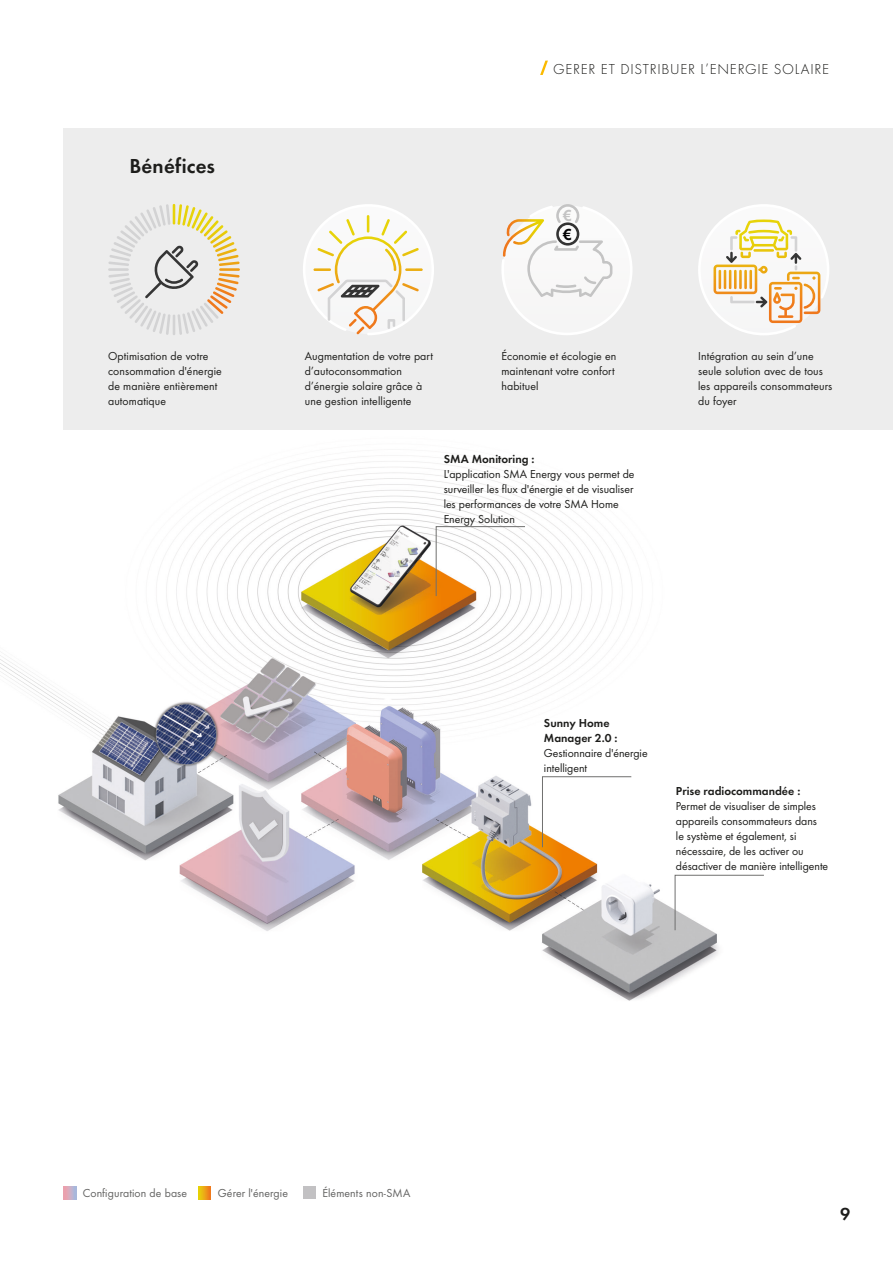
<style>
.page{position:relative;width:893px;height:1263px;background:#fff}
.page>*{position:absolute;margin:0;border:0;box-sizing:border-box;transform-origin:0 0}
.t1{font:600 21px "SMA Futura";letter-spacing:.01em;color:#1d1d1b}
.t2{font:600 18px "SMA Futura";color:#1d1d1b}
.t3{font:700 15.45px "Arial";color:#020203}
.t4{font:700 15.45px "Arial";color:#c4c4c4}
.t5{font:300 15px "SMA Futura";letter-spacing:.05em;color:#1d1d1b}
.t6{font:12px/15px "SMA Futura";color:#1d1d1b}
.t7{font:600 12px/15px "SMA Futura";color:#1d1d1b}
.t8{font:12px "SMA Futura";letter-spacing:.01em;color:#646463}
</style>
<div class="page">
<div style="left:64px;top:128px;width:829px;height:301px;background:#ededed"></div>
<svg style="left:540px;top:61px;width:8px;height:14px"></svg>
<svg style="left:108px;top:204px;width:132px;height:131px"></svg>
<svg style="left:303px;top:204px;width:131px;height:131px"></svg>
<svg style="left:502px;top:204px;width:130px;height:131px"></svg>
<svg style="left:698px;top:204px;width:131px;height:131px"></svg>
<img style="left:0;top:456px;width:764px;height:545px">
<svg style="left:542px;top:776px;width:90px;height:72px"></svg>
<svg style="left:436px;top:526px;width:90px;height:71px"></svg>
<svg style="left:674px;top:875px;width:90px;height:56px"></svg>
<svg style="left:198px;top:1186px;width:13px;height:13px"></svg>
<svg style="left:64px;top:1186px;width:13px;height:13px"></svg>
<div style="left:303px;top:1186px;width:13px;height:13px;background:#c2c1c3"></div>
<h1 class="t1" style="left:129px;top:151px;width:87px">Bénéfices</h1>
<p class="t5" style="left:553px;top:59px;width:277px">GERER ET DISTRIBUER L’ENERGIE SOLAIRE</p>
<p class="t4" style="left:563px;top:205px;width:10px">€</p>
<p class="t3" style="left:563px;top:224px;width:10px">€</p>
<p class="t6" style="left:108px;top:347px;width:115px">Optimisation de votre consommation d'énergie de manière entièrement automatique</p>
<p class="t6" style="left:305px;top:347px;width:130px">Augmentation de votre part d’autoconsommation d’énergie solaire grâce à une gestion intelligente</p>
<p class="t6" style="left:501px;top:347px;width:116px">Économie et écologie en maintenant votre confort habituel</p>
<p class="t6" style="left:698px;top:347px;width:136px">Intégration au sein d’une seule solution avec de tous les appareils consommateurs du foyer</p>
<p class="t7" style="left:444px;top:450px;width:92px">SMA Monitoring :</p>
<p class="t6" style="left:444px;top:465px;width:192px">L'application SMA Energy vous permet de surveiller les flux d'énergie et de visualiser les performances de votre SMA Home Energy Solution</p>
<p class="t7" style="left:544px;top:715px;width:75px">Sunny Home<br>Manager 2.0 :</p>
<p class="t6" style="left:544px;top:745px;width:105px">Gestionnaire d'énergie intelligent</p>
<p class="t7" style="left:676px;top:783px;width:126px">Prise radiocommandée :</p>
<p class="t6" style="left:676px;top:798px;width:154px">Permet de visualiser de simples appareils consommateurs dans<br>le système et également, si nécessaire, de les activer ou désactiver de manière intelligente</p>
<p class="t8" style="left:83px;top:1185px;width:106px">Configuration de base</p>
<p class="t8" style="left:218px;top:1185px;width:72px">Gérer l'énergie</p>
<p class="t8" style="left:322px;top:1185px;width:89px">Éléments non-SMA</p>
<h2 class="t2" style="left:840px;top:1202px;width:12px">9</h2>
</div>
